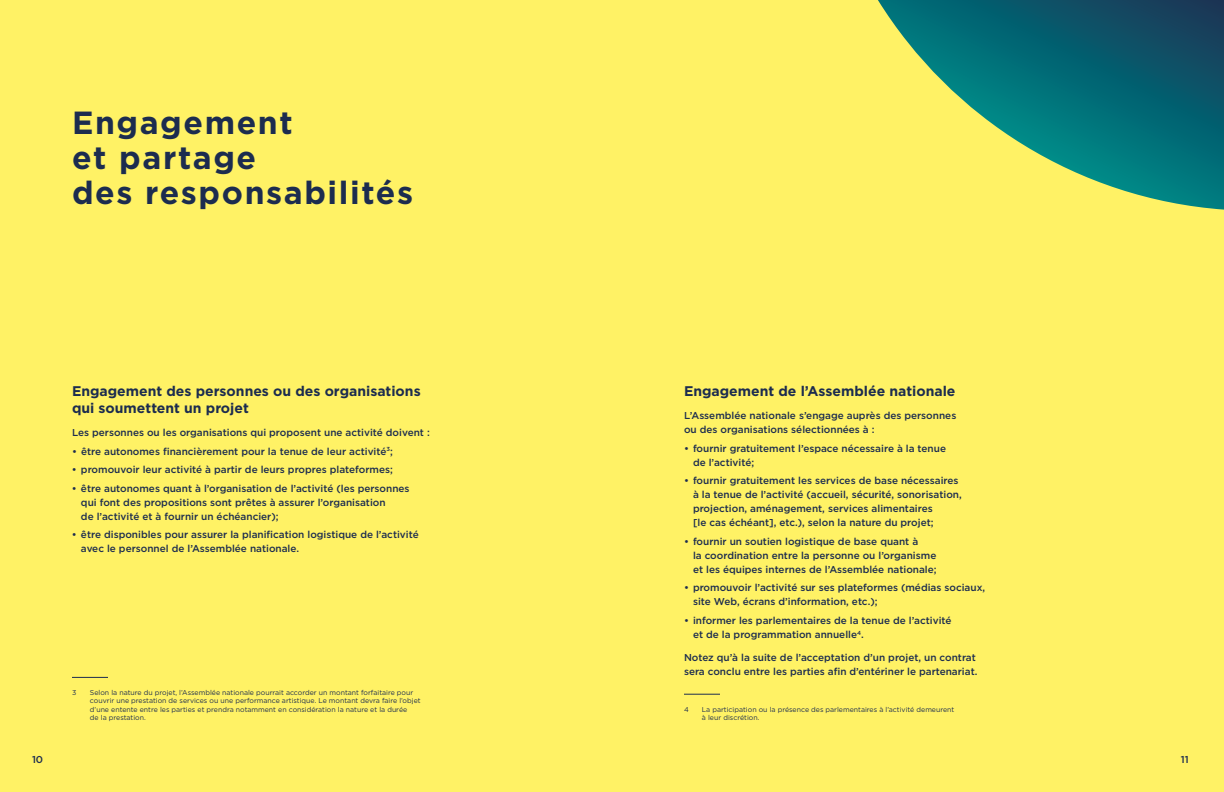
<style>
.page{position:relative;width:1224px;height:792px;background:#fff265}
.page>*{position:absolute;margin:0;border:0;box-sizing:border-box;transform-origin:0 0}
.t1{font:700 32px/35px "Gotham";letter-spacing:.05em;color:#1c2c4f}
.t2{font:700 14px/16.8px "Gotham";color:#1c2c4f}
.t3{font:500 10px/14px "Gotham";color:#1c2c4f}
.t4{font:7px/8.4px "Gotham";color:#1c2c4f}
</style>
<div class="page">
<svg style="left:878px;top:0;width:346px;height:210px"></svg>
<hr style="left:72px;top:677px;width:36px;height:1px;background:#1c2c4f">
<hr style="left:684px;top:694px;width:36px;height:1px;background:#1c2c4f">
<h1 class="t1" style="left:72px;top:105px;width:343px">Engagement<br>et partage<br>des responsabilités</h1>
<h2 class="t2" style="left:72px;top:383px;width:350px">Engagement des personnes ou des organisations qui soumettent un projet</h2>
<p class="t3" style="left:72px;top:426px;width:359px">Les personnes ou les organisations qui proposent une activité doivent :</p>
<p class="t3" style="left:72px;top:444px;width:322px">• être autonomes financièrement pour la tenue de leur activité<sup>3</sup>;</p>
<p class="t3" style="left:72px;top:463px;width:322px">• promouvoir leur activité à partir de leurs propres plateformes;</p>
<p class="t3" style="left:81px;top:481px;width:330px;text-indent:-9px">• être autonomes quant à l’organisation de l’activité (les personnes qui font des propositions sont prêtes à assurer l’organisation<br>de l’activité et à fournir un échéancier);</p>
<p class="t3" style="left:81px;top:528px;width:339px;text-indent:-9px">• être disponibles pour assurer la planification logistique de l’activité avec le personnel de l’Assemblée nationale.</p>
<p class="t4" style="left:72px;top:688px;width:6px">3</p>
<p class="t4" style="left:90px;top:688px;width:332px">Selon la nature du projet, l’Assemblée nationale pourrait accorder un montant forfaitaire pour couvrir une prestation de services ou une performance artistique. Le montant devra faire l’objet d’une entente entre les parties et prendra notamment en considération la nature et la durée<br>de la prestation.</p>
<h2 class="t2" style="left:684px;top:383px;width:273px">Engagement de l’Assemblée nationale</h2>
<p class="t3" style="left:684px;top:409px;width:274px">L’Assemblée nationale s’engage auprès des personnes ou des organisations sélectionnées à :</p>
<p class="t3" style="left:693px;top:441px;width:255px;text-indent:-9px">• fournir gratuitement l’espace nécessaire à la tenue de l’activité;</p>
<p class="t3" style="left:693px;top:474px;width:270px;text-indent:-9px">• fournir gratuitement les services de base nécessaires à la tenue de l’activité (accueil, sécurité, sonorisation, projection, aménagement, services alimentaires<br>[le cas échéant], etc.), selon la nature du projet;</p>
<p class="t3" style="left:693px;top:534px;width:245px;text-indent:-9px">• fournir un soutien logistique de base quant à<br>la coordination entre la personne ou l’organisme et les équipes internes de l’Assemblée nationale;</p>
<p class="t3" style="left:693px;top:581px;width:294px;text-indent:-9px">• promouvoir l’activité sur ses plateformes (médias sociaux, site Web, écrans d’information, etc.);</p>
<p class="t3" style="left:693px;top:613px;width:260px;text-indent:-9px">• informer les parlementaires de la tenue de l’activité et de la programmation annuelle<sup>4</sup>.</p>
<p class="t3" style="left:684px;top:650px;width:294px">Notez qu’à la suite de l’acceptation d’un projet, un contrat sera conclu entre les parties afin d’entériner le partenariat.</p>
<p class="t4" style="left:684px;top:705px;width:6px">4</p>
<p class="t4" style="left:702px;top:705px;width:254px">La participation ou la présence des parlementaires à l’activité demeurent à leur discrétion.</p>
<p class="t3" style="left:32px;top:752px;width:13px">10</p>
<p class="t3" style="left:1181px;top:752px;width:9px">11</p>
</div>
